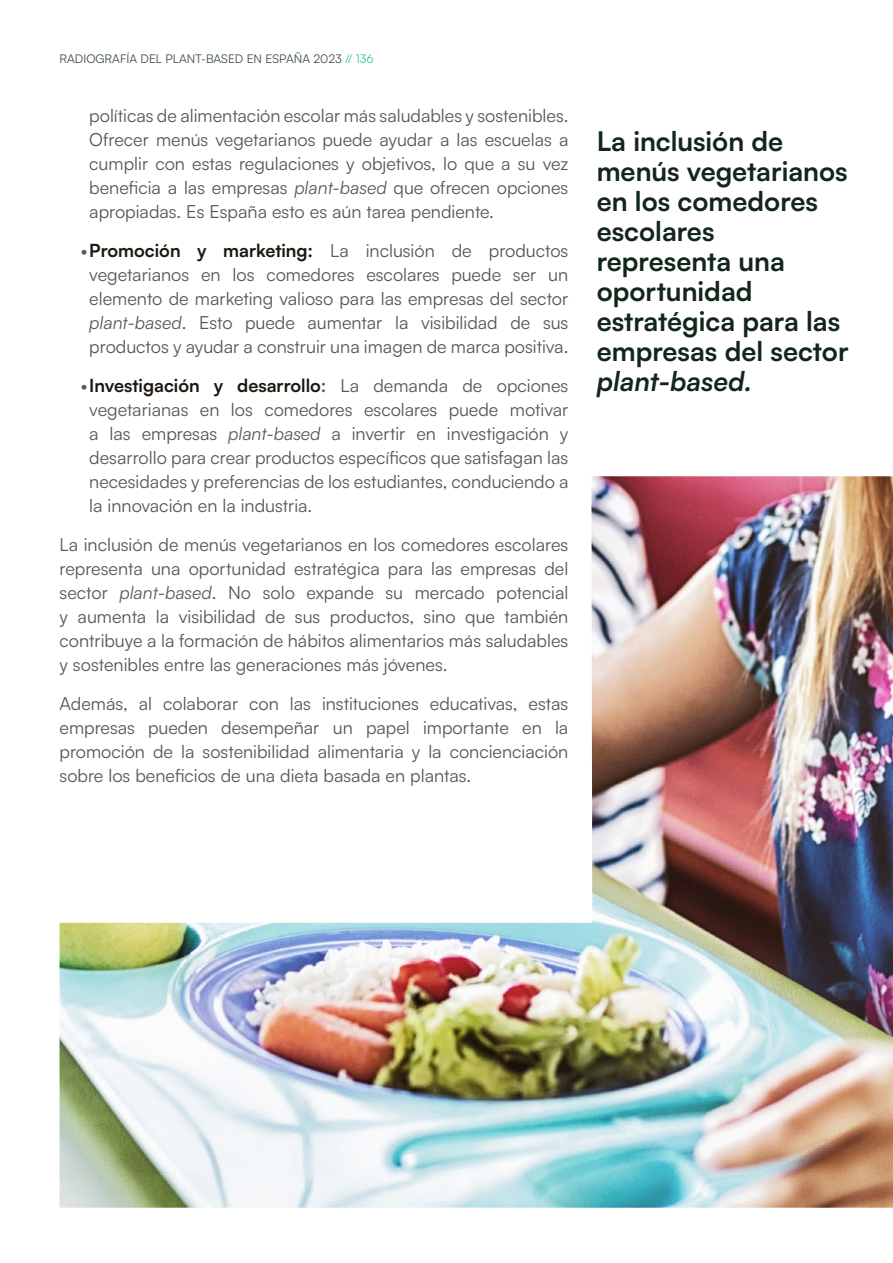
<style>
.page{position:relative;width:893px;height:1263px;background:#fff}
.page>*{position:absolute;margin:0;border:0;box-sizing:border-box;transform-origin:0 0}
.t1{font:700 27px/30px "Satoshi";color:#12261a}
.t2{font:italic 700 27px "Satoshi";color:#12261a}
.t3{font:18px/24px "Satoshi";color:#575756;text-align:justify}
.t4{font:12px "Satoshi";color:#415247}
.s1{color:#3ac993}
.s2{font-style:italic}
.s3{font-weight:700;color:#1d160f}
.s4{font-weight:700}
</style>
<div class="page">
<img style="left:60px;top:476px;width:833px;height:732px">
<p class="t4" style="left:60px;top:51px;width:316px">RADIOGRAFÍA DEL PLANT-BASED EN ESPAÑA 2023 <span class="s1">// 136</span></p>
<p class="t3" style="left:89px;top:103px;width:481px">políticas de alimentación escolar más saludables y sostenibles.<br>Ofrecer menús vegetarianos puede ayudar a las escuelas a cumplir con estas regulaciones y objetivos, lo que a su vez beneficia a las empresas <span class="s2">plant-based</span> que ofrecen opciones apropiadas. Es España esto es aún tarea pendiente.</p>
<p class="t3" style="left:81px;top:238px;width:489px;text-align:center">•<span class="s3">Promoción y marketing:</span> La inclusión de productos vegetarianos en los comedores escolares puede ser un elemento de marketing valioso para las empresas del sector <span class="s2">plant-based</span>. Esto puede aumentar la visibilidad de sus productos y ayudar a construir una imagen de marca positiva.</p>
<p class="t3" style="left:89px;top:373px;width:481px;text-indent:-8px">•<span class="s3">Investigación y desarrollo</span><span class="s4">:</span> La demanda de opciones vegetarianas en los comedores escolares puede motivar a las empresas <span class="s2">plant-based</span> a invertir en investigación y desarrollo para crear productos específicos que satisfagan las necesidades y preferencias de los estudiantes, conduciendo a la innovación en la industria.</p>
<p class="t3" style="left:60px;top:532px;width:510px">La inclusión de menús vegetarianos en los comedores escolares representa una oportunidad estratégica para las empresas del sector <span class="s2">plant-based</span>. No solo expande su mercado potencial y aumenta la visibilidad de sus productos, sino que también contribuye a la formación de hábitos alimentarios más saludables y sostenibles entre las generaciones más jóvenes.</p>
<p class="t3" style="left:60px;top:691px;width:510px">Además, al colaborar con las instituciones educativas, estas empresas pueden desempeñar un papel importante en la promoción de la sostenibilidad alimentaria y la concienciación sobre los beneficios de una dieta basada en plantas.</p>
<h1 class="t1" style="left:597px;top:124px;width:253px">La inclusión de menús vegetarianos en los comedores escolares representa una oportunidad estratégica para las empresas del sector</h1>
<h1 class="t2" style="left:597px;top:361px;width:157px">plant-based.</h1>
</div>
